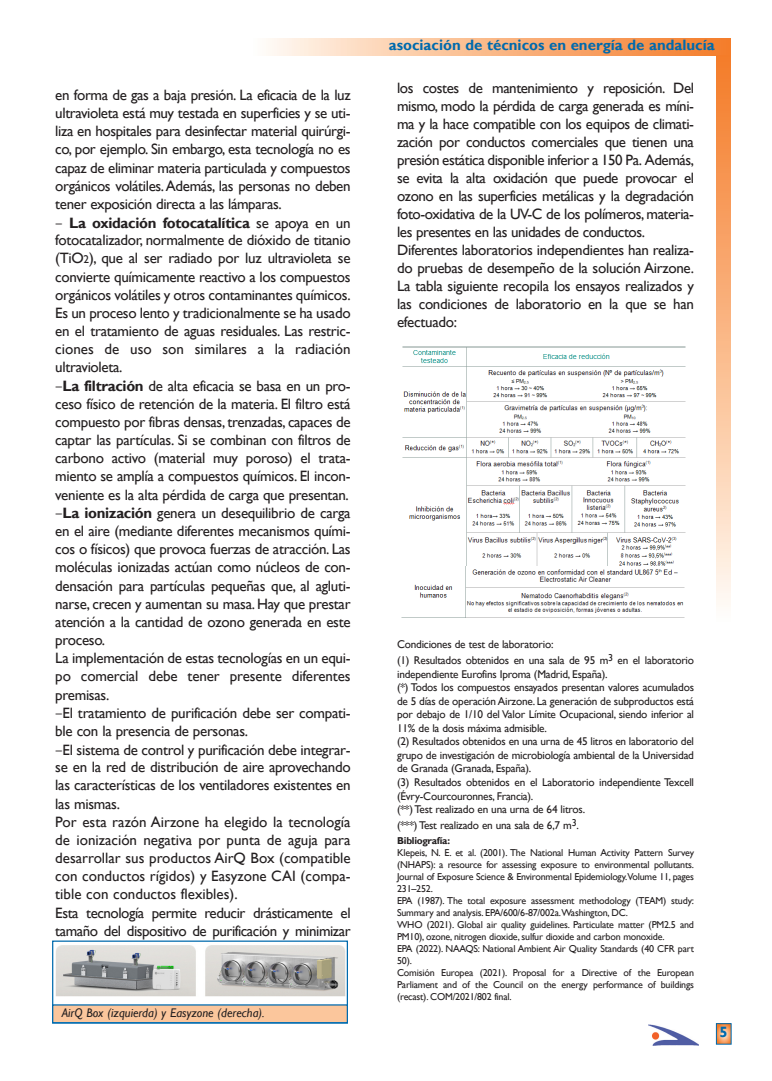
<style>
.page{position:relative;width:772px;height:1081px;background:#fff}
.page>*{position:absolute;margin:0;border:0;box-sizing:border-box;transform-origin:0 0}
.t1{font:15px/18.1px "Gill Sans";letter-spacing:-.02em;color:#231f20}
.t2{font:700 15px "Gill Sans";color:#006aad}
.t3{font:italic 12.5px "Gill Sans";color:#231f20}
.t4{font:11.25px/13.5px "Gill Sans";letter-spacing:-.02em;color:#231f20}
.t5{font:10px/12px "Gill Sans";letter-spacing:-.02em;color:#231f20}
.t6{font:700 10px "Gill Sans";letter-spacing:-.02em;color:#231f20}
.s1{font-family:"Adobe Caslon Pro"}
.s2{font-weight:700}
.s3{font-size:11.25px}
</style>
<div class="page">
<svg style="left:718px;top:1025px;width:11px;height:17px"></svg>
<div style="left:716px;top:1023px;width:15px;height:21px;border:1px solid #006aad"></div>
<img style="left:649px;top:1024px;width:49px;height:21px">
<div style="left:252px;top:39px;width:478px;height:16px;background:linear-gradient(to right,#fffbf4,#f47a25)"></div>
<svg style="left:716px;top:56px;width:14px;height:549px;background:#f9b788"></svg>
<img style="left:55px;top:945px;width:291px;height:52px">
<div style="left:52px;top:940px;width:296px;height:83px;border:1px solid #006aad"></div>
<div style="left:53px;top:1005px;width:294px;height:16px;background:#fbc69c"></div>
<div style="left:52px;top:1004px;width:296px;height:19px;border:1px solid #006aad"></div>
<img style="left:402px;top:346px;width:284px;height:221px">
<img style="left:414px;top:567px;width:271px;height:50px">
<p class="t1" style="left:55px;top:85px;width:297px">en forma de gas a baja presión. La eficacia de la luz ultravioleta está muy testada en superficies y se uti&shy;liza en hospitales para desinfectar material quirúrgi&shy;co, por ejemplo. Sin embargo, esta tecnología no es capaz de eliminar materia particulada y compuestos orgánicos volátiles.Además, las personas no deben tener exposición directa a las lámparas.<br><span class="s1">‒</span> <span class="s2">La oxidación fotocatalítica</span> se apoya en un fotocatalizador, normalmente de dióxido de titanio (TiO<span class="s3">2</span>), que al ser radiado por luz ultravioleta se convierte químicamente reactivo a los compuestos orgánicos volátiles y otros contaminantes químicos.<br>Es un proceso lento y tradicionalmente se ha usado en el tratamiento de aguas residuales. Las restric&shy;ciones de uso son similares a la radiación ultravioleta.<br><span class="s1">‒</span><span class="s2">La filtración</span> de alta eficacia se basa en un pro&shy;ceso físico de retención de la materia. El filtro está compuesto por fibras densas, trenzadas, capaces de captar las partículas. Si se combinan con filtros de carbono activo (material muy poroso) el trata&shy;miento se amplía a compuestos químicos. El incon&shy;veniente es la alta pérdida de carga que presentan. <span class="s1">‒</span><span class="s2">La ionización</span> genera un desequilibrio de carga en el aire (mediante diferentes mecanismos quími&shy;cos o físicos) que provoca fuerzas de atracción. Las moléculas ionizadas actúan como núcleos de con&shy;densación para partículas pequeñas que, al agluti&shy;narse, crecen y aumentan su masa. Hay que prestar atención a la cantidad de ozono generada en este proceso.<br>La implementación de estas tecnologías en un equi&shy;po comercial debe tener presente diferentes premisas.<br><span class="s1">‒</span>El tratamiento de purificación debe ser compati&shy;ble con la presencia de personas.<br><span class="s1">‒</span>El sistema de control y purificación debe integrar&shy;se en la red de distribución de aire aprovechando las características de los ventiladores existentes en las mismas.<br>Por esta razón Airzone ha elegido la tecnología de ionización negativa por punta de aguja para desarrollar sus productos AirQ Box (compatible con conductos rígidos) y Easyzone CAI (compa&shy;tible con conductos flexibles).<br>Esta tecnología permite reducir drásticamente el tamaño del dispositivo de purificación y minimizar</p>
<p class="t3" style="left:62px;top:1004px;width:205px">AirQ Box (izquierda) y Easyzone (derecha).</p>
<p class="t2" style="left:389px;top:37px;width:328px">asociación de técnicos en energía de andalucía</p>
<p class="t1" style="left:397px;top:78px;width:298px">los costes de mantenimiento y reposición. Del mismo, modo la pérdida de carga generada es míni&shy;ma y la hace compatible con los equipos de climati&shy;zación por conductos comerciales que tienen una presión estática disponible inferior a 150 Pa. Además, se evita la alta oxidación que puede provocar el ozono en las superficies metálicas y la degradación foto-oxidativa de la UV-C de los polímeros, materia&shy;les presentes en las unidades de conductos.<br>Diferentes laboratorios independientes han realiza&shy;do pruebas de desempeño de la solución Airzone.<br>La tabla siguiente recopila los ensayos realizados y las condiciones de laboratorio en la que se han efectuado:</p>
<p class="t4" style="left:397px;top:636px;width:298px;line-height:15.9px">Condiciones de test de laboratorio:<br>(1) Resultados obtenidos en una sala de 95 m<sup>3</sup> en el laboratorio</p>
<p class="t4" style="left:397px;top:667px;width:298px">independiente Eurofins Iproma (Madrid, España).<br>(*) Todos los compuestos ensayados presentan valores acumulados de 5 días de operación Airzone. La generación de subproductos está por debajo de 1/10 del Valor Límite Ocupacional, siendo inferior al 11% de la dosis máxima admisible.<br>(2) Resultados obtenidos en una urna de 45 litros en laboratorio del grupo de investigación de microbiología ambiental de la Universidad de Granada (Granada, España).<br>(3) Resultados obtenidos en el Laboratorio independiente Texcell (Évry-Courcouronnes, Francia).<br>(**) Test realizado en una urna de 64 litros.</p>
<p class="t4" style="left:397px;top:818px;width:183px">(***) Test realizado en una sala de 6,7 m<sup>3</sup>.</p>
<p class="t6" style="left:397px;top:834px;width:54px">Bibliografía:</p>
<p class="t5" style="left:397px;top:846px;width:298px">Klepeis, N. E. et al. (2001). The National Human Activity Pattern Survey (NHAPS): a resource for assessing exposure to environmental pollutants.<br>Journal of Exposure Science &amp; Environmental Epidemiology.Volume 11, pages 231–252.<br>EPA (1987). The total exposure assessment methodology (TEAM) study:<br>Summary and analysis. EPA/600/6-87/002a.Washington, DC.<br>WHO (2021). Global air quality guidelines. Particulate matter (PM2.5 and PM10), ozone, nitrogen dioxide, sulfur dioxide and carbon monoxide.<br>EPA (2022). NAAQS: National Ambient Air Quality Standards (40 CFR part 50).<br>Comisión Europea (2021). Proposal for a Directive of the European Parliament and of the Council on the energy performance of buildings (recast). COM/2021/802 final.</p>
<p class="t2" style="left:720px;top:1023px;width:10px">5</p>
</div>
